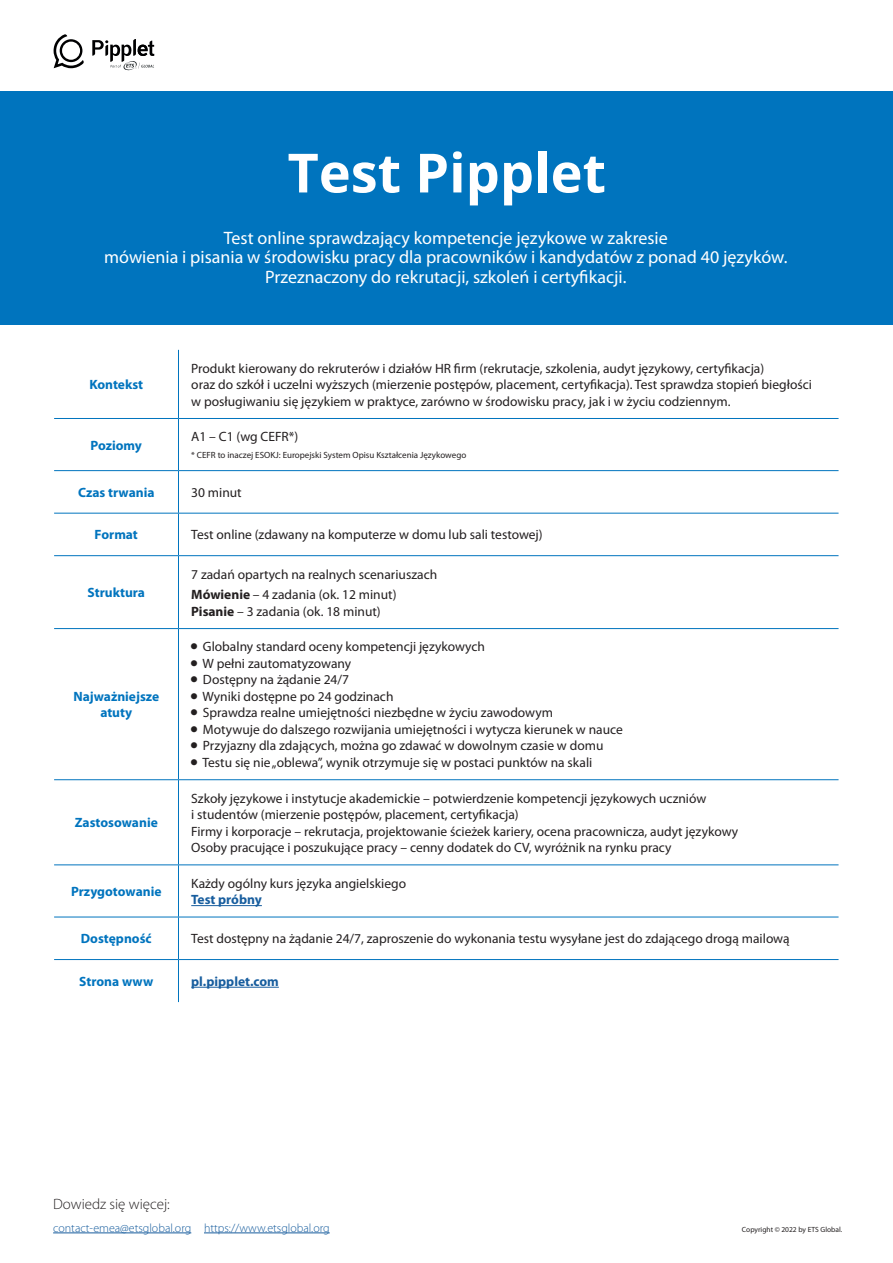
<style>
.page{position:relative;width:893px;height:1263px;background:#fff}
.page>*{position:absolute;margin:0;border:0;box-sizing:border-box;transform-origin:0 0}
.t1{font:700 54.15px "Open Sans";color:#fff}
.t2{font:18px/19.8px "Myriad Pro";color:#fff;text-align:center}
.t3{font:300 15px "Myriad Pro";color:#231f20}
.t4{font:13.5px/16.5px "Myriad Pro";color:#231f20}
.t5{font:700 13.5px/16.5px "Myriad Pro";color:#0074be;text-align:center}
.t6{font:700 13.5px "Myriad Pro";color:#175d9e}
.t7{font:300 12px "Myriad Pro";color:#175d9e}
.t8{font:9px "Myriad Pro";color:#231f20}
.t9{font:7.5px "Myriad Pro";color:#231f20}
.s1{font-weight:700}
</style>
<div class="page">
<div style="left:0;top:91px;width:893px;height:234px;background:#0074be"></div>
<hr style="left:178px;top:350px;width:1px;height:68px;background:#0074be">
<hr style="left:54px;top:418px;width:124px;height:1px;background:#0074be">
<hr style="left:178px;top:418px;width:660px;height:1px;background:#0074be">
<hr style="left:178px;top:419px;width:1px;height:51px;background:#0074be">
<hr style="left:54px;top:470px;width:124px;height:1px;background:#0074be">
<hr style="left:178px;top:470px;width:660px;height:1px;background:#0074be">
<hr style="left:178px;top:471px;width:1px;height:42px;background:#0074be">
<hr style="left:54px;top:513px;width:124px;height:1px;background:#0074be">
<hr style="left:178px;top:513px;width:660px;height:1px;background:#0074be">
<hr style="left:178px;top:513px;width:1px;height:42px;background:#0074be">
<hr style="left:54px;top:555px;width:124px;height:1px;background:#0074be">
<hr style="left:178px;top:555px;width:660px;height:1px;background:#0074be">
<hr style="left:178px;top:556px;width:1px;height:72px;background:#0074be">
<hr style="left:54px;top:628px;width:124px;height:1px;background:#0074be">
<hr style="left:178px;top:628px;width:660px;height:1px;background:#0074be">
<hr style="left:178px;top:629px;width:1px;height:150px;background:#0074be">
<hr style="left:54px;top:779px;width:124px;height:1px;background:#0074be">
<hr style="left:178px;top:779px;width:660px;height:1px;background:#0074be">
<hr style="left:178px;top:780px;width:1px;height:84px;background:#0074be">
<hr style="left:54px;top:864px;width:124px;height:1px;background:#0074be">
<hr style="left:178px;top:864px;width:660px;height:1px;background:#0074be">
<hr style="left:178px;top:865px;width:1px;height:52px;background:#0074be">
<hr style="left:54px;top:917px;width:124px;height:1px;background:#0074be">
<hr style="left:178px;top:917px;width:660px;height:1px;background:#0074be">
<hr style="left:178px;top:917px;width:1px;height:42px;background:#0074be">
<hr style="left:54px;top:959px;width:124px;height:1px;background:#0074be">
<hr style="left:178px;top:959px;width:660px;height:1px;background:#0074be">
<hr style="left:178px;top:960px;width:1px;height:42px;background:#0074be">
<hr style="left:191px;top:905px;width:71px;height:1px;background:#175d9e">
<hr style="left:191px;top:987px;width:88px;height:1px;background:#175d9e">
<svg style="left:54px;top:34px;width:30px;height:34px"></svg>
<svg style="left:92px;top:39px;width:62px;height:31px"></svg>
<hr style="left:53px;top:1232px;width:138px;height:1px;background:#175d9e">
<hr style="left:204px;top:1232px;width:126px;height:1px;background:#175d9e">
<h1 class="t1" style="left:287px;top:135px;width:320px">Test Pipplet</h1>
<h2 class="t2" style="left:104px;top:227px;width:685px">Test online sprawdzający kompetencje językowe w zakresie<br>mówienia i pisania w środowisku pracy dla pracowników i kandydatów z ponad 40 języków.<br>Przeznaczony do rekrutacji, szkoleń i certyfikacji.</h2>
<p class="t5" style="left:89px;top:376px;width:55px">Kontekst</p>
<p class="t5" style="left:91px;top:436px;width:53px">Poziomy</p>
<p class="t4" style="left:191px;top:360px;width:622px">Produkt kierowany do rekruterów i działów HR firm (rekrutacje, szkolenia, audyt językowy, certyfikacja)<br>oraz do szkół i uczelni wyższych (mierzenie postępów, placement, certyfikacja). Test sprawdza stopień biegłości w posługiwaniu się językiem w praktyce, zarówno w środowisku pracy, jak i w życiu codziennym.</p>
<p class="t4" style="left:191px;top:428px;width:109px">A1 – C1 (wg CEFR*)</p>
<p class="t8" style="left:191px;top:449px;width:277px">* CEFR to inaczej ESOKJ: Europejski System Opisu Kształcenia Językowego</p>
<p class="t5" style="left:78px;top:484px;width:78px">Czas trwania</p>
<p class="t4" style="left:191px;top:484px;width:52px">30 minut</p>
<p class="t5" style="left:95px;top:526px;width:45px">Format</p>
<p class="t4" style="left:191px;top:526px;width:353px">Test online (zdawany na komputerze w domu lub sali testowej)</p>
<p class="t5" style="left:88px;top:584px;width:59px">Struktura</p>
<p class="t5" style="left:73px;top:688px;width:87px">Najważniejsze atuty</p>
<p class="t5" style="left:75px;top:814px;width:85px">Zastosowanie</p>
<p class="t5" style="left:71px;top:883px;width:92px">Przygotowanie</p>
<p class="t4" style="left:191px;top:563px;width:247px;line-height:20.7px">7 zadań opartych na realnych scenariuszach<br><span class="s1">Mówienie</span> – 4 zadania (ok. 12 minut)</p>
<p class="t4" style="left:191px;top:603px;width:191px"><span class="s1">Pisanie</span> – 3 zadania (ok. 18 minut)</p>
<p class="t4" style="left:191px;top:638px;width:295px">■ Globalny standard oceny kompetencji językowych</p>
<p class="t4" style="left:191px;top:655px;width:161px">■ W pełni zautomatyzowany</p>
<p class="t4" style="left:191px;top:671px;width:159px">■ Dostępny na żądanie 24/7</p>
<p class="t4" style="left:191px;top:688px;width:204px">■ Wyniki dostępne po 24 godzinach</p>
<p class="t4" style="left:191px;top:704px;width:363px">■ Sprawdza realne umiejętności niezbędne w życiu zawodowym</p>
<p class="t4" style="left:191px;top:721px;width:433px">■ Motywuje do dalszego rozwijania umiejętności i wytycza kierunek w nauce</p>
<p class="t4" style="left:191px;top:737px;width:414px">■ Przyjazny dla zdających, można go zdawać w dowolnym czasie w domu</p>
<p class="t4" style="left:191px;top:754px;width:403px">■ Testu się nie „oblewa”, wynik otrzymuje się w postaci punktów na skali</p>
<p class="t4" style="left:191px;top:790px;width:548px">Szkoły językowe i instytucje akademickie – potwierdzenie kompetencji językowych uczniów<br>i studentów (mierzenie postępów, placement, certyfikacja)<br>Firmy i korporacje – rekrutacja, projektowanie ścieżek kariery, ocena pracownicza, audyt językowy Osoby pracujące i poszukujące pracy – cenny dodatek do CV, wyróżnik na rynku pracy</p>
<p class="t4" style="left:191px;top:875px;width:216px">Każdy ogólny kurs języka angielskiego</p>
<p class="t6" style="left:191px;top:891px;width:72px">Test próbny</p>
<p class="t5" style="left:81px;top:930px;width:72px">Dostępność</p>
<p class="t4" style="left:191px;top:930px;width:600px">Test dostępny na żądanie 24/7, zaproszenie do wykonania testu wysyłane jest do zdającego drogą mailową</p>
<p class="t5" style="left:79px;top:973px;width:76px">Strona www</p>
<p class="t6" style="left:191px;top:972px;width:89px">pl.pipplet.com</p>
<p class="t3" style="left:53px;top:1195px;width:118px">Dowiedz się więcej:</p>
<p class="t7" style="left:53px;top:1220px;width:278px">contact-emea@etsglobal.org https://www.etsglobal.org</p>
<p class="t9" style="left:742px;top:1225px;width:102px">Copyright © 2022 by ETS Global.</p>
</div>
